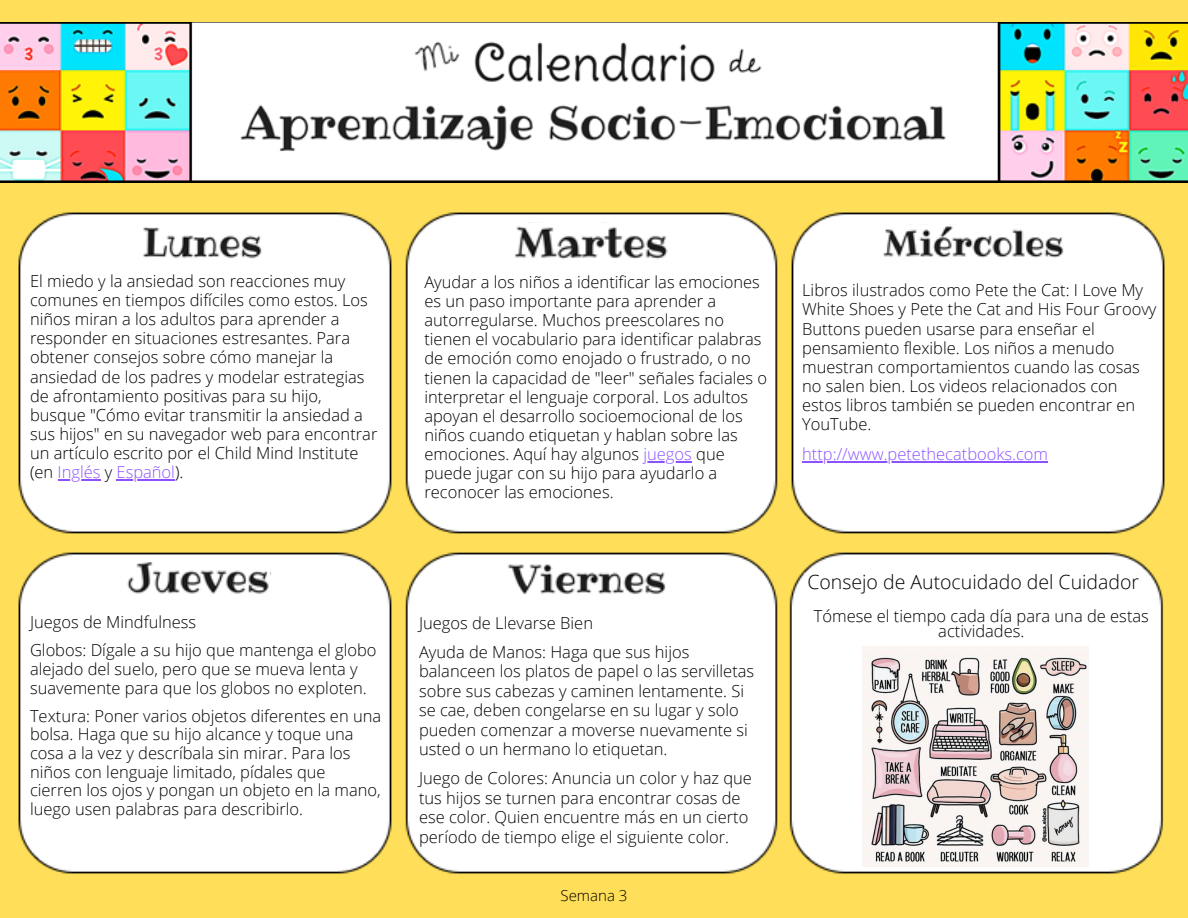
<style>
.page{position:relative;width:1188px;height:918px;background:#ffde59}
.page>*{position:absolute;margin:0;border:0;box-sizing:border-box;transform-origin:0 0}
.t1{font:300 19.5px "Open Sans";color:#000}
.t2{font:300 16.5px/19px "Open Sans";color:#000}
.t3{font:300 16.5px "Open Sans";color:#8c52ff}
.t4{font:300 15px "Open Sans";color:#000}
.s1{color:#8c52ff}
</style>
<div class="page">
<img style="left:0;top:22px;width:1188px;height:160px">
<img style="left:18px;top:212px;width:1147px;height:662px">
<img style="left:140px;top:226px;width:124px;height:35px">
<img style="left:512px;top:223px;width:157px;height:38px">
<img style="left:881px;top:226px;width:185px;height:35px">
<img style="left:125px;top:561px;width:145px;height:35px">
<img style="left:507px;top:561px;width:161px;height:36px">
<img style="left:863px;top:647px;width:226px;height:219px">
<hr style="left:643px;top:461px;width:49px;height:1px;background:#8c52ff">
<hr style="left:58px;top:479px;width:42px;height:2px;background:#8c52ff">
<hr style="left:117px;top:479px;width:58px;height:2px;background:#8c52ff">
<hr style="left:802px;top:461px;width:246px;height:1px;background:#8c52ff">
<p class="t2" style="left:30px;top:271px;width:349px">El miedo y la ansiedad son reacciones muy comunes en tiempos difíciles como estos. Los niños miran a los adultos para aprender a responder en situaciones estresantes. Para obtener consejos sobre cómo manejar la ansiedad de los padres y modelar estrategias de afrontamiento positivas para su hijo, busque "Cómo evitar transmitir la ansiedad a sus hijos" en su navegador web para encontrar un artículo escrito por el Child Mind Institute (en <span class="s1">Inglés</span> y <span class="s1">Español</span>).</p>
<p class="t2" style="left:802px;top:280px;width:356px">Libros ilustrados como Pete the Cat: I Love My White Shoes y Pete the Cat and His Four Groovy Buttons pueden usarse para enseñar el pensamiento flexible. Los niños a menudo muestran comportamientos cuando las cosas no salen bien. Los videos relacionados con estos libros también se pueden encontrar en YouTube.</p>
<p class="t2" style="left:424px;top:272px;width:344px">Ayudar a los niños a identificar las emociones es un paso importante para aprender a autorregularse. Muchos preescolares no tienen el vocabulario para identificar palabras de emoción como enojado o frustrado, o no tienen la capacidad de "leer" señales faciales o interpretar el lenguaje corporal. Los adultos apoyan el desarrollo socioemocional de los niños cuando etiquetan y hablan sobre las emociones. Aquí hay algunos <span class="s1">juegos</span> que puede jugar con su hijo para ayudarlo a reconocer las emociones.</p>
<p class="t3" style="left:802px;top:442px;width:247px">http://www.petethecatbooks.com</p>
<p class="t2" style="left:30px;top:608px;width:348px;line-height:28px">Juegos de Mindfulness<br>Globos: Dígale a su hijo que mantenga el globo</p>
<p class="t2" style="left:30px;top:659px;width:338px;line-height:18.6px">alejado del suelo, pero que se mueva lenta y suavemente para que los globos no exploten.</p>
<p class="t2" style="left:30px;top:706px;width:353px;line-height:18.6px">Textura: Poner varios objetos diferentes en una bolsa. Haga que su hijo alcance y toque una cosa a la vez y descríbala sin mirar. Para los niños con lenguaje limitado, pídales que cierren los ojos y pongan un objeto en la mano, luego usen palabras para describirlo.</p>
<p class="t2" style="left:419px;top:608px;width:272px;line-height:28.8px">Juegos de Llevarse Bien<br>Ayuda de Manos: Haga que sus hijos</p>
<p class="t2" style="left:419px;top:661px;width:337px;line-height:19.5px">balanceen los platos de papel o las servilletas sobre sus cabezas y caminen lentamente. Si se cae, deben congelarse en su lugar y solo pueden comenzar a moverse nuevamente si usted o un hermano lo etiquetan.</p>
<p class="t2" style="left:419px;top:768px;width:334px;line-height:19.5px">Juego de Colores: Anuncia un color y haz que tus hijos se turnen para encontrar cosas de ese color. Quien encuentre más en un cierto período de tiempo elige el siguiente color.</p>
<p class="t4" style="left:561px;top:885px;width:68px">Semana 3</p>
<p class="t1" style="left:807px;top:568px;width:333px">Consejo de Autocuidado del Cuidador</p>
<p class="t2" style="left:814px;top:607px;width:337px;line-height:15.8px;text-align:center">Tómese el tiempo cada día para una de estas actividades.</p>
</div>
